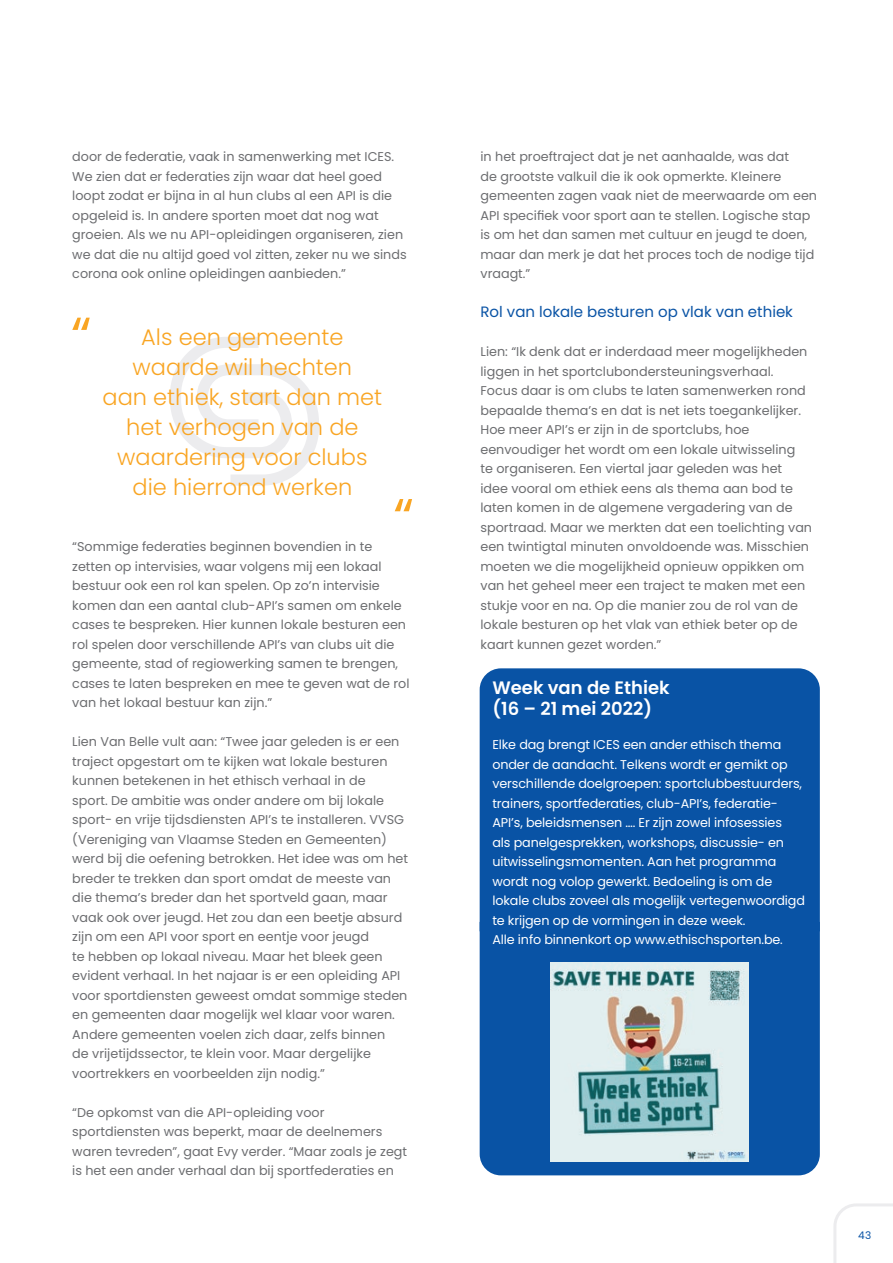
<style>
.page{position:relative;width:893px;height:1263px;background:#fff}
.page>*{position:absolute;margin:0;border:0;box-sizing:border-box;transform-origin:0 0}
.t1{font:300 22.5px/30px "Poppins";color:#f9a523;text-align:center}
.t2{font:600 18px/21.6px "Poppins";color:#fff}
.t3{font:15px "Poppins";color:#0953a5}
.t4{font:12.75px/19.5px "Poppins";color:#6c6d70}
.t5{font:12.75px/19.5px "Poppins";letter-spacing:-.01em;color:#fff}
.t6{font:10.5px "Poppins";color:#0953a5}
</style>
<div class="page">
<svg style="left:170px;top:337px;width:149px;height:149px"></svg>
<svg style="left:72px;top:318px;width:18px;height:12px"></svg>
<svg style="left:395px;top:499px;width:17px;height:12px"></svg>
<div style="left:480px;top:931px;width:340px;height:244px;background:#0953a5"></div>
<img style="left:551px;top:963px;width:198px;height:198px">
<div style="left:480px;top:668px;width:340px;height:263px;background:#0953a5"></div>
<svg style="left:833px;top:1203px;width:60px;height:60px"></svg>
<p class="t4" style="left:72px;top:147px;width:336px">door de federatie, vaak in samenwerking met ICES.<br>We zien dat er federaties zijn waar dat heel goed loopt zodat er bijna in al hun clubs al een API is die opgeleid is. In andere sporten moet dat nog wat groeien. Als we nu API-opleidingen organiseren, zien we dat die nu altijd goed vol zitten, zeker nu we sinds corona ook online opleidingen aanbieden.”</p>
<h1 class="t1" style="left:102px;top:322px;width:281px">Als een gemeente waarde wil hechten<br>aan ethiek, start dan met het verhogen van de waardering voor clubs die hierrond werken</h1>
<p class="t4" style="left:72px;top:537px;width:339px">“Sommige federaties beginnen bovendien in te zetten op intervisies, waar volgens mij een lokaal bestuur ook een rol kan spelen. Op zo’n intervisie komen dan een aantal club-API’s samen om enkele cases te bespreken. Hier kunnen lokale besturen een rol spelen door verschillende API’s van clubs uit die gemeente, stad of regiowerking samen te brengen, cases te laten bespreken en mee te geven wat de rol van het lokaal bestuur kan zijn.”</p>
<p class="t4" style="left:72px;top:732px;width:337px">Lien Van Belle vult aan: “Twee jaar geleden is er een traject opgestart om te kijken wat lokale besturen kunnen betekenen in het ethisch verhaal in de<br>sport. De ambitie was onder andere om bij lokale sport- en vrije tijdsdiensten API’s te installeren. VVSG (Vereniging van Vlaamse Steden en Gemeenten) werd bij die oefening betrokken. Het idee was om het breder te trekken dan sport omdat de meeste van die thema’s breder dan het sportveld gaan, maar vaak ook over jeugd. Het zou dan een beetje absurd zijn om een API voor sport en eentje voor jeugd<br>te hebben op lokaal niveau. Maar het bleek geen evident verhaal. In het najaar is er een opleiding API voor sportdiensten geweest omdat sommige steden en gemeenten daar mogelijk wel klaar voor waren.<br>Andere gemeenten voelen zich daar, zelfs binnen<br>de vrijetijdssector, te klein voor. Maar dergelijke voortrekkers en voorbeelden zijn nodig.”</p>
<p class="t4" style="left:72px;top:1102px;width:336px">“De opkomst van die API-opleiding voor sportdiensten was beperkt, maar de deelnemers waren tevreden”, gaat Evy verder. “Maar zoals je zegt is het een ander verhaal dan bij sportfederaties en</p>
<p class="t4" style="left:480px;top:147px;width:338px">in het proeftraject dat je net aanhaalde, was dat<br>de grootste valkuil die ik ook opmerkte. Kleinere gemeenten zagen vaak niet de meerwaarde om een API specifiek voor sport aan te stellen. Logische stap is om het dan samen met cultuur en jeugd te doen, maar dan merk je dat het proces toch de nodige tijd vraagt.”</p>
<p class="t3" style="left:480px;top:303px;width:314px">Rol van lokale besturen op vlak van ethiek</p>
<p class="t4" style="left:480px;top:342px;width:333px">Lien: “Ik denk dat er inderdaad meer mogelijkheden liggen in het sportclubondersteuningsverhaal.<br>Focus daar is om clubs te laten samenwerken rond bepaalde thema’s en dat is net iets toegankelijker.<br>Hoe meer API’s er zijn in de sportclubs, hoe eenvoudiger het wordt om een lokale uitwisseling<br>te organiseren. Een viertal jaar geleden was het idee vooral om ethiek eens als thema aan bod te laten komen in de algemene vergadering van de sportraad. Maar we merkten dat een toelichting van een twintigtal minuten onvoldoende was. Misschien moeten we die mogelijkheid opnieuw oppikken om van het geheel meer een traject te maken met een stukje voor en na. Op die manier zou de rol van de lokale besturen op het vlak van ethiek beter op de kaart kunnen gezet worden.”</p>
<h2 class="t2" style="left:492px;top:677px;width:179px">Week van de Ethiek (16 – 21 mei 2022)</h2>
<p class="t5" style="left:492px;top:735px;width:314px">Elke dag brengt ICES een ander ethisch thema onder de aandacht. Telkens wordt er gemikt op verschillende doelgroepen: sportclubbestuurders, trainers, sportfederaties, club-API’s, federatie-API’s, beleidsmensen …. Er zijn zowel infosessies<br>als panelgesprekken, workshops, discussie- en uitwisselingsmomenten. Aan het programma wordt nog volop gewerkt. Bedoeling is om de lokale clubs zoveel als mogelijk vertegenwoordigd te krijgen op de vormingen in deze week.<br>Alle info binnenkort op www.ethischsporten.be.</p>
<p class="t6" style="left:858px;top:1229px;width:15px">43</p>
</div>
